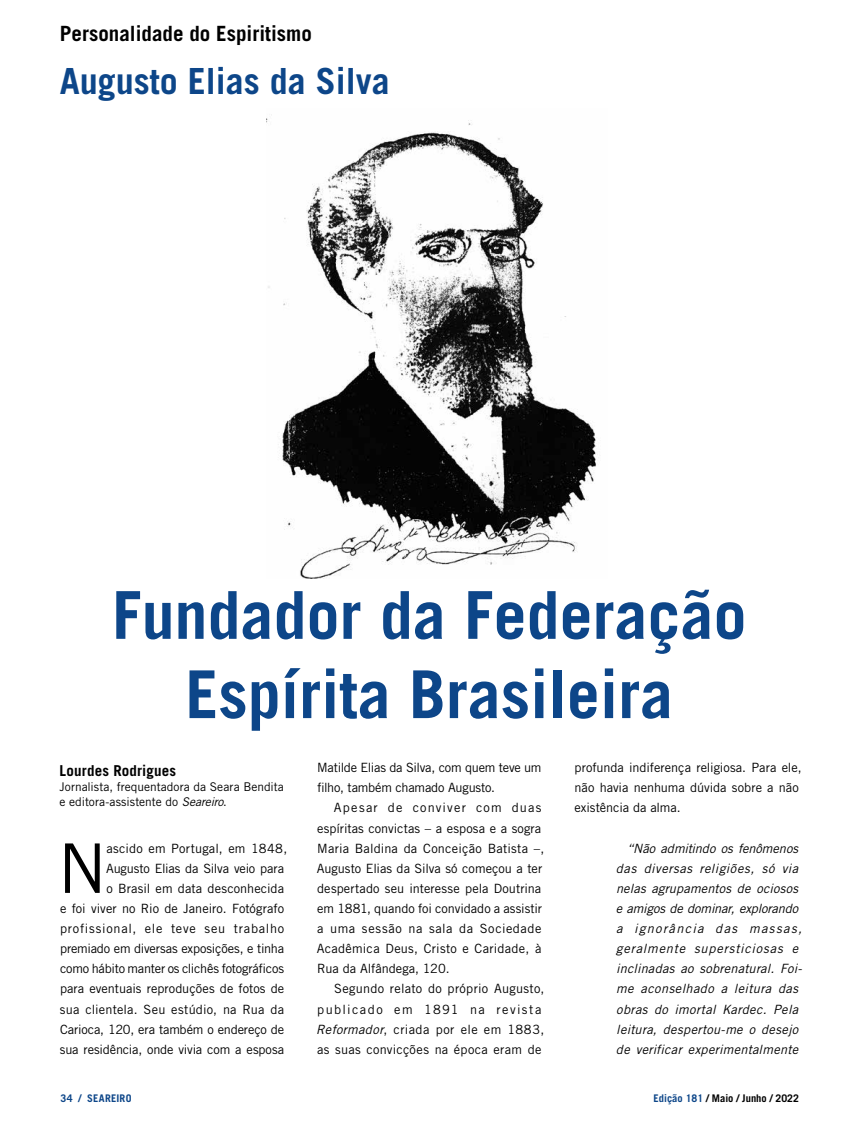
<style>
.page{position:relative;width:859px;height:1132px;background:#fff}
.page>*{position:absolute;margin:0;border:0;box-sizing:border-box;transform-origin:0 0}
.t1{font:68.4px "Trade Gothic LT Std";color:#000}
.t2{font:700 66px/79.2px "Trade Gothic LT Std";color:#0d4689;text-align:center}
.t3{font:700 36px "Trade Gothic LT Std";color:#0d4689}
.t4{font:700 21px "Trade Gothic LT Std";color:#000}
.t5{font:700 15px "Trade Gothic LT Std";letter-spacing:.01em;color:#000}
.t6{font:12.75px/20.1px "Trade Gothic LT Std";color:#000}
.t7{font:italic 12.75px/20.1px "Trade Gothic LT Std";letter-spacing:.025em;color:#000;text-align:center}
.t8{font:12.75px/20.1px "Trade Gothic LT Std";letter-spacing:.025em;color:#000}
.t9{font:12px/15px "Trade Gothic LT Std";color:#000}
.t10{font:700 10.5px "Trade Gothic LT Std";color:#000}
.t11{font:700 10.5px "Trade Gothic LT Std";letter-spacing:.025em;color:#0d4689}
.s1{font-style:italic}
.s2{color:#0d4689}
</style>
<div class="page">
<img style="left:267px;top:114px;width:329px;height:464px">
<h3 class="t4" style="left:60px;top:20px;width:253px">Personalidade do Espiritismo</h3>
<h3 class="t3" style="left:60px;top:59px;width:332px">Augusto Elias da Silva</h3>
<h2 class="t2" style="left:112px;top:574px;width:636px">Fundador da Federação<br>Espírita Brasileira</h2>
<p class="t6" style="left:574px;top:757px;width:229px">profunda indiferença religiosa. Para ele, não havia nenhuma dúvida sobre a não existência da alma.</p>
<p class="t7" style="left:616px;top:838px;width:188px">“Não admitindo os fenômenos das diversas religiões, só via nelas agrupamentos de ociosos e amigos de dominar, explorando a ignorância das massas, geralmente supersticiosas e inclinadas ao sobrenatural. Foi&shy;me aconselhado a leitura das obras do imortal Kardec. Pela leitura, despertou-me o desejo de verificar experimentalmente</p>
<p class="t6" style="left:317px;top:757px;width:226px">Matilde Elias da Silva, com quem teve um filho, também chamado Augusto.</p>
<p class="t6" style="left:317px;top:797px;width:229px;text-indent:17px">Apesar de conviver com duas espíritas convictas – a esposa e a sogra Maria Baldina da Conceição Batista –, Augusto Elias da Silva só começou a ter despertado seu interesse pela Doutrina em 1881, quando foi convidado a assistir a uma sessão na sala da Sociedade Acadêmica Deus, Cristo e Caridade, à Rua da Alfândega, 120.</p>
<p class="t8" style="left:316px;top:978px;width:230px;text-indent:18px">Segundo relato do próprio Augusto, publicado em 1891 na revista <span class="s1">Reformador</span>, criada por ele em 1883, as suas convicções na época eram de</p>
<p class="t5" style="left:60px;top:761px;width:118px">Lourdes Rodrigues</p>
<p class="t9" style="left:60px;top:778px;width:226px">Jornalista, frequentadora da Seara Bendita e editora-assistente do <span class="s1">Seareiro</span>.</p>
<p class="t6" style="left:60px;top:837px;width:229px;text-align:right">ascido em Portugal, em 1848, Augusto Elias da Silva veio para<br>o Brasil em data desconhecida<br>e foi viver no Rio de Janeiro. Fotógrafo profissional, ele teve seu trabalho premiado em diversas exposições, e tinha como hábito manter os clichês fotográficos para eventuais reproduções de fotos de sua clientela. Seu estúdio, na Rua da Carioca, 120, era também o endereço de sua residência, onde vivia com a esposa</p>
<h1 class="t1" style="left:58px;top:826px;width:51px">N</h1>
<p class="t11" style="left:60px;top:1091px;width:73px">34 / Seareiro</p>
<p class="t10" style="left:654px;top:1091px;width:147px"><span class="s2">Edição 181</span> / Maio / Junho / 2022</p>
</div>
